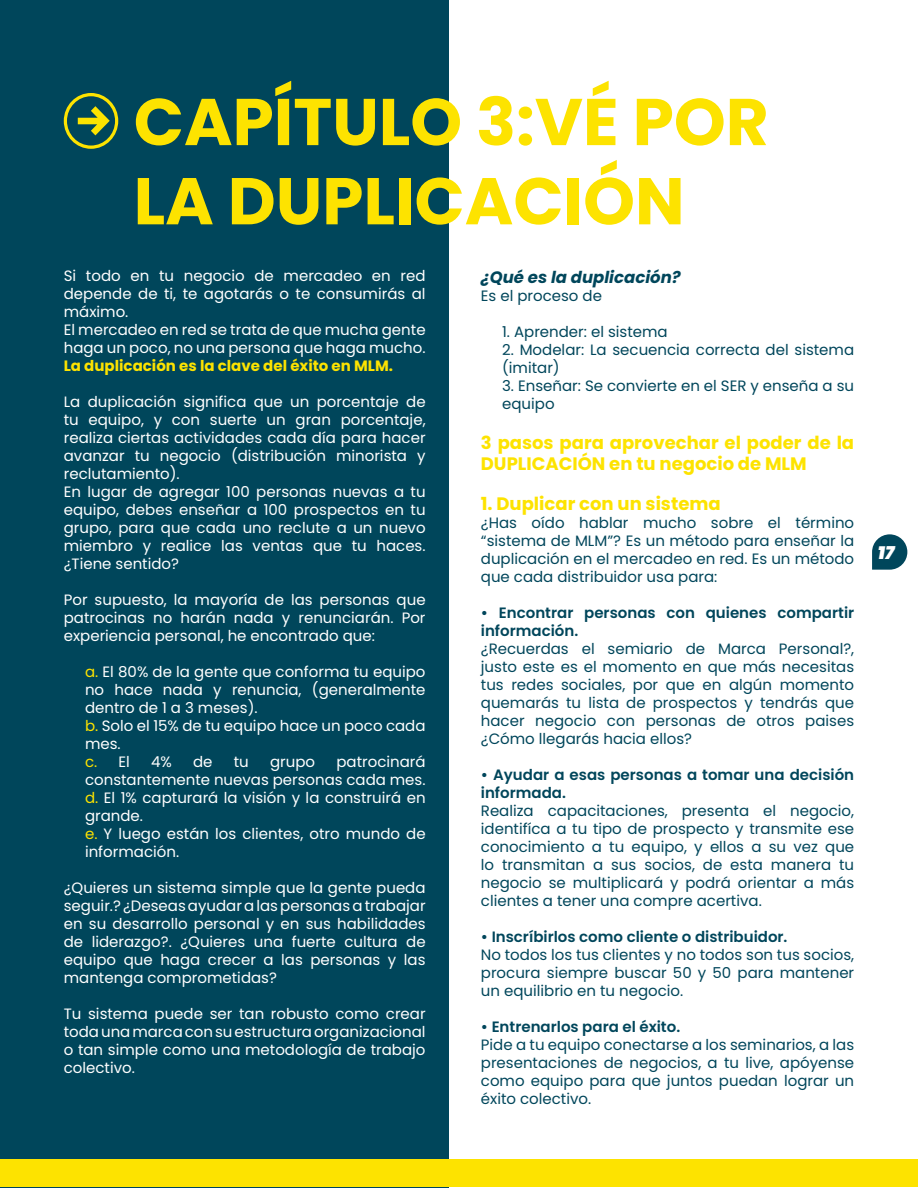
<style>
.page{position:relative;width:918px;height:1188px;background:#fff}
.page>*{position:absolute;margin:0;border:0;box-sizing:border-box;transform-origin:0 0}
.t1{font:700 66px/79.2px "Poppins";color:#fde300}
.t2{font:700 18px/21.6px "Poppins";color:#fde300}
.t3{font:italic 900 18px "Poppins";color:#fff}
.t4{font:italic 700 16.5px "Poppins";color:#00465b}
.t5{font:15px/18px "Poppins";color:#fff}
.t6{font:15px/18px "Poppins";color:#00465b;text-align:justify}
.t7{font:600 15px/18px "Poppins";color:#00465b}
.t8{font:700 15px "Poppins";color:#fde300}
.s1{color:#fde300}
</style>
<div class="page">
<div style="left:0;top:0;width:448px;height:1188px;background:#00465b"></div>
<div style="left:0;top:1159px;width:918px;height:28px;background:#fde300"></div>
<svg style="left:64px;top:93px;width:54px;height:56px"></svg>
<svg style="left:872px;top:534px;width:35px;height:36px"></svg>
<h1 class="t1" style="left:134px;top:83px;width:637px">CAPÍTULO 3:VÉ POR<br>LA DUPLICACIÓN</h1>
<p class="t5" style="left:64px;top:267px;width:363px">Si todo en tu negocio de mercadeo en red depende de ti, te agotarás o te consumirás al máximo.<br>El mercadeo en red se trata de que mucha gente haga un poco, no una persona que haga mucho.</p>
<p class="t8" style="left:64px;top:358px;width:331px">La duplicación es la clave del éxito en MLM.</p>
<p class="t5" style="left:64px;top:393px;width:363px">La duplicación significa que un porcentaje de tu equipo, y con suerte un gran porcentaje, realiza ciertas actividades cada día para hacer avanzar tu negocio (distribución minorista y reclutamiento).<br>En lugar de agregar 100 personas nuevas a tu equipo, debes enseñar a 100 prospectos en tu grupo, para que cada uno reclute a un nuevo miembro y realice las ventas que tu haces. ¿Tiene sentido?</p>
<p class="t5" style="left:64px;top:591px;width:363px;text-align:justify">Por supuesto, la mayoría de las personas que patrocinas no harán nada y renunciarán. Por experiencia personal, he encontrado que:</p>
<p class="t5" style="left:85px;top:663px;width:342px"><span class="s1">a.</span> El 80% de la gente que conforma tu equipo no hace nada y renuncia, (generalmente dentro de 1 a 3 meses).<br><span class="s1">b.</span> Solo el 15% de tu equipo hace un poco cada mes.<br><span class="s1">c.</span> El</p>
<p class="t5" style="left:85px;top:753px;width:342px;text-indent:251px">patrocinará constantemente nuevas personas cada mes. <span class="s1">d.</span> El 1% capturará la visión y la construirá en grande.<br><span class="s1">e.</span> Y luego están los clientes, otro mundo de información.</p>
<p class="t5" style="left:64px;top:879px;width:363px;text-align:justify">¿Quieres un sistema simple que la gente pueda seguir.? ¿Deseas ayudar a las personas a trabajar en su desarrollo personal y en sus habilidades de liderazgo?. ¿Quieres una fuerte cultura de equipo que haga crecer a las personas y las mantenga comprometidas?</p>
<p class="t5" style="left:64px;top:1005px;width:363px;text-align:justify">Tu sistema puede ser tan robusto como crear toda una marca con su estructura organizacional o tan simple como una metodología de trabajo colectivo.</p>
<p class="t5" style="left:151px;top:753px;width:22px">4%</p>
<p class="t5" style="left:193px;top:753px;width:21px">de</p>
<p class="t5" style="left:234px;top:753px;width:17px">tu</p>
<p class="t5" style="left:270px;top:753px;width:47px">grupo</p>
<p class="t4" style="left:481px;top:268px;width:201px">¿Qué es la duplicación?</p>
<p class="t6" style="left:481px;top:287px;width:123px">Es el proceso de</p>
<p class="t6" style="left:502px;top:323px;width:167px">1. Aprender: el sistema</p>
<p class="t6" style="left:502px;top:341px;width:354px">2. Modelar: La secuencia correcta del sistema (imitar)</p>
<p class="t6" style="left:502px;top:377px;width:354px">3. Enseñar: Se convierte en el SER y enseña a su equipo</p>
<p class="t2" style="left:481px;top:432px;width:375px">3 pasos para aprovechar el poder de la<br>DUPLICACIÓN en tu negocio de MLM</p>
<p class="t2" style="left:481px;top:493px;width:241px">1. Duplicar con un sistema</p>
<p class="t6" style="left:481px;top:514px;width:375px">¿Has oído hablar mucho sobre el término “sistema de MLM”? Es un método para enseñar la duplicación en el mercadeo en red. Es un método que cada distribuidor usa para:</p>
<p class="t7" style="left:481px;top:604px;width:375px">• Encontrar personas con quienes compartir información.</p>
<p class="t6" style="left:481px;top:640px;width:375px">¿Recuerdas el semiario de Marca Personal?, justo este es el momento en que más necesitas tus redes sociales, por que en algún momento quemarás tu lista de prospectos y tendrás que hacer negocio con personas de otros paises ¿Cómo llegarás hacia ellos?</p>
<p class="t7" style="left:481px;top:766px;width:375px">• Ayudar a esas personas a tomar una decisión informada.</p>
<p class="t6" style="left:481px;top:802px;width:375px">Realiza capacitaciones, presenta el negocio, identifíca a tu tipo de prospecto y transmite ese conocimiento a tu equipo, y ellos a su vez que lo transmitan a sus socios, de esta manera tu negocio se multiplicará y podrá orientar a más clientes a tener una compre acertiva.</p>
<p class="t7" style="left:481px;top:928px;width:308px">• Inscríbirlos como cliente o distribuidor.</p>
<p class="t6" style="left:481px;top:946px;width:375px">No todos los tus clientes y no todos son tus socios, procura siempre buscar 50 y 50 para mantener un equilibrio en tu negocio.</p>
<p class="t7" style="left:481px;top:1018px;width:201px">• Entrenarlos para el éxito.</p>
<p class="t6" style="left:481px;top:1036px;width:375px">Pide a tu equipo conectarse a los seminarios, a las presentaciones de negocios, a tu live, apóyense como equipo para que juntos puedan lograr un éxito colectivo.</p>
<p class="t3" style="left:878px;top:542px;width:18px">17</p>
</div>
